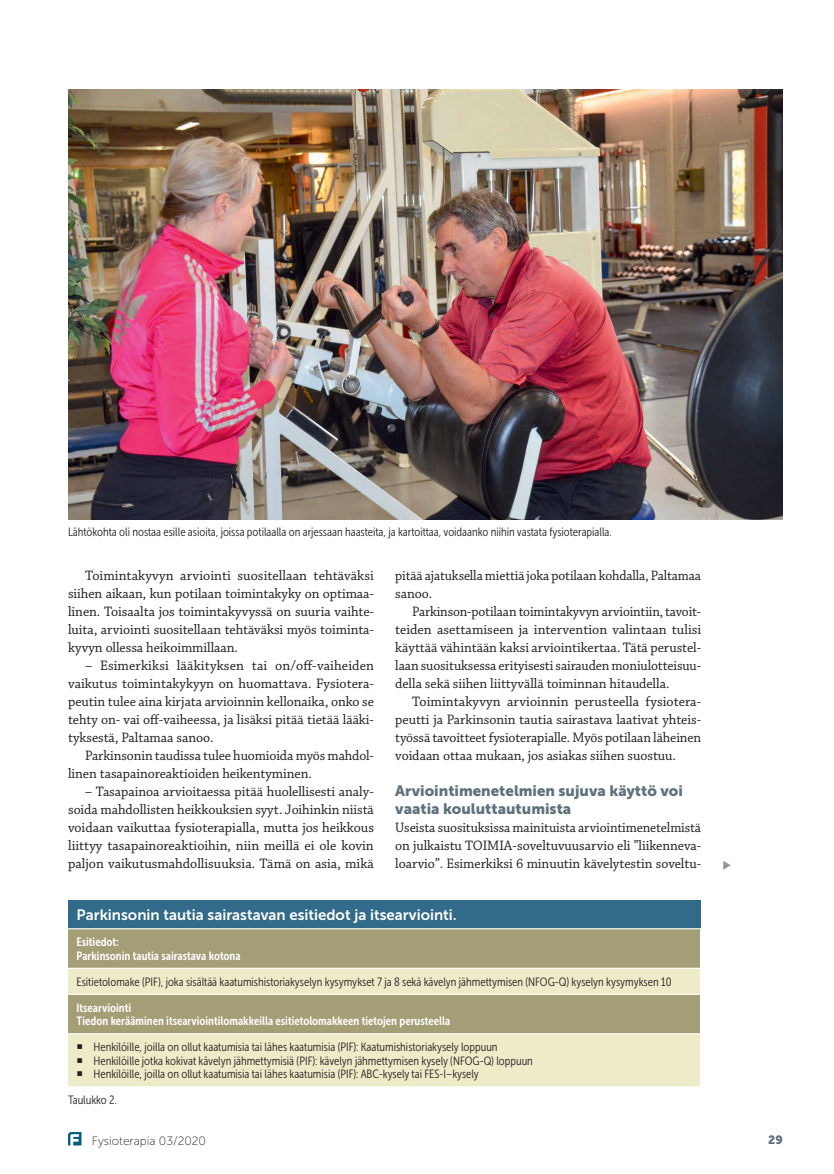
<style>
.page{position:relative;width:834px;height:1174px;background:#fff}
.page>*{position:absolute;margin:0;border:0;box-sizing:border-box;transform-origin:0 0}
.t1{font:15px/18px "Museo Sans 900";color:#5e717c}
.t2{font:15px "Museo Sans 700";color:#fff}
.t3{font:14.4px/18px "Chaparral Pro";letter-spacing:-.005em;color:#231f20;text-align:justify}
.t4{font:14.4px/18px "Chaparral Pro";letter-spacing:-.005em;color:#231f20;text-align:justify;scale:.95 1}
.t5{font:14.4px/18px "Chaparral Pro";letter-spacing:-.005em;color:#231f20;scale:.96 1}
.t6{font:12px/26px "Museo Sans Cond 300";color:#231f20}
.t7{font:12px/13.5px "Museo Sans Cond 700";color:#fff}
.t8{font:12px "Museo Sans 100";color:#231f20}
.t9{font:12px "Museo Sans 900";color:#5e717c}
</style>
<div class="page">
<img style="left:68px;top:89px;width:714px;height:431px">
<div style="left:68px;top:900px;width:632px;height:28px;background:#326a89"></div>
<div style="left:68px;top:929px;width:631px;height:38px;background:#a49e76"></div>
<svg style="left:68px;top:969px;width:631px;height:117px;background:#d5d1ae"></svg>
<hr style="left:68px;top:993px;width:633px;height:1px;background:#fff">
<hr style="left:68px;top:1033px;width:633px;height:1px;background:#fff">
<svg style="left:68px;top:1132px;width:13px;height:14px"></svg>
<p class="t6" style="left:68px;top:519px;width:545px">Lähtökohta oli nostaa esille asioita, joissa potilaalla on arjessaan haasteita, ja kartoittaa, voidaanko niihin vastata fysioterapialla.</p>
<p class="t3" style="left:68px;top:567px;width:307px;text-indent:17px">Toimintakyvyn arviointi suositellaan tehtäväksi siihen aikaan, kun potilaan toimintakyky on optimaa&shy;linen. Toisaalta jos toimintakyvyssä on suuria vaihte&shy;luita, arviointi suositellaan tehtäväksi myös toiminta&shy;kyvyn ollessa heikoimmillaan.</p>
<p class="t3" style="left:68px;top:657px;width:307px;text-indent:17px">– Esimerkiksi lääkityksen tai on/off-vaiheiden vaikutus toimintakykyyn on huomattava. Fysiotera&shy;peutin tulee aina kirjata arvioinnin kellonaika, onko se tehty on- vai off-vaiheessa, ja lisäksi pitää tietää lääki&shy;tyksestä, Paltamaa sanoo.</p>
<p class="t5" style="left:68px;top:747px;width:320px;text-indent:17px">Parkinsonin taudissa tulee huomioida myös mahdol&shy;linen tasapainoreaktioiden heikentyminen.</p>
<p class="t3" style="left:68px;top:783px;width:307px;text-indent:17px">– Tasapainoa arvioitaessa pitää huolellisesti analy&shy;soida mahdollisten heikkouksien syyt. Joihinkin niistä voidaan vaikuttaa fysioterapialla, mutta jos heikkous liittyy tasapainoreaktioihin, niin meillä ei ole kovin paljon vaikutusmahdollisuuksia. Tämä on asia, mikä</p>
<p class="t4" style="left:395px;top:567px;width:323px">pitää ajatuksella miettiä joka potilaan kohdalla, Paltamaa sanoo.</p>
<p class="t4" style="left:395px;top:603px;width:323px;text-indent:17px">Parkinson-potilaan toimintakyvyn arviointiin, tavoit&shy;teiden asettamiseen ja intervention valintaan tulisi käyttää vähintään kaksi arviointikertaa. Tätä perustel&shy;laan suosituksessa erityisesti sairauden moniulotteisuu&shy;della sekä siihen liittyvällä toiminnan hitaudella.</p>
<p class="t3" style="left:395px;top:693px;width:307px;text-indent:17px">Toimintakyvyn arvioinnin perusteella fysiotera&shy;peutti ja Parkinsonin tautia sairastava laativat yhteis&shy;työssä tavoitteet fysioterapialle. Myös potilaan läheinen voidaan ottaa mukaan, jos asiakas siihen suostuu.</p>
<p class="t1" style="left:395px;top:782px;width:289px">Arviointimenetelmien sujuva käyttö voi vaatia kouluttautumista</p>
<p class="t4" style="left:395px;top:819px;width:323px">Useista suosituksissa mainituista arviointimenetelmistä on julkaistu TOIMIA-soveltuvuusarvio eli ”liikenneva&shy;loarvio”. Esimerkiksi 6 minuutin kävelytestin soveltu-</p>
<p class="t2" style="left:77px;top:906px;width:381px">Parkinsonin tautia sairastavan esitiedot ja itsearviointi.</p>
<p class="t7" style="left:77px;top:935px;width:166px">Esitiedot:<br>Parkinsonin tautia sairastava kotona</p>
<p class="t6" style="left:77px;top:968px;width:596px">Esitietolomake (PIF), joka sisältää kaatumishistoriakyselyn kysymykset 7 ja 8 sekä kävelyn jähmettymisen (NFOG-Q) kyselyn kysymyksen 10</p>
<p class="t7" style="left:77px;top:1001px;width:375px">Itsearviointi<br>Tiedon kerääminen itsearviointilomakkeilla esitietolomakkeen tietojen perusteella</p>
<p class="t6" style="left:77px;top:1034px;width:422px">○ Henkilöille, joilla on ollut kaatumisia tai lähes kaatumisia (PIF): Kaatumishistoriakysely loppuun</p>
<p class="t6" style="left:77px;top:1047px;width:458px">○ Henkilöille jotka kokivat kävelyn jähmettymisiä (PIF): kävelyn jähmettymisen kysely (NFOG-Q) loppuun</p>
<p class="t6" style="left:68px;top:1061px;width:412px;text-indent:9px">○ Henkilöille, joilla on ollut kaatumisia tai lähes kaatumisia (PIF): ABC-kysely tai FES-I–kysely<br>Taulukko 2.</p>
<p class="t8" style="left:92px;top:1134px;width:115px">Fysioterapia 03/2020</p>
<p class="t9" style="left:768px;top:1133px;width:16px">29</p>
</div>
